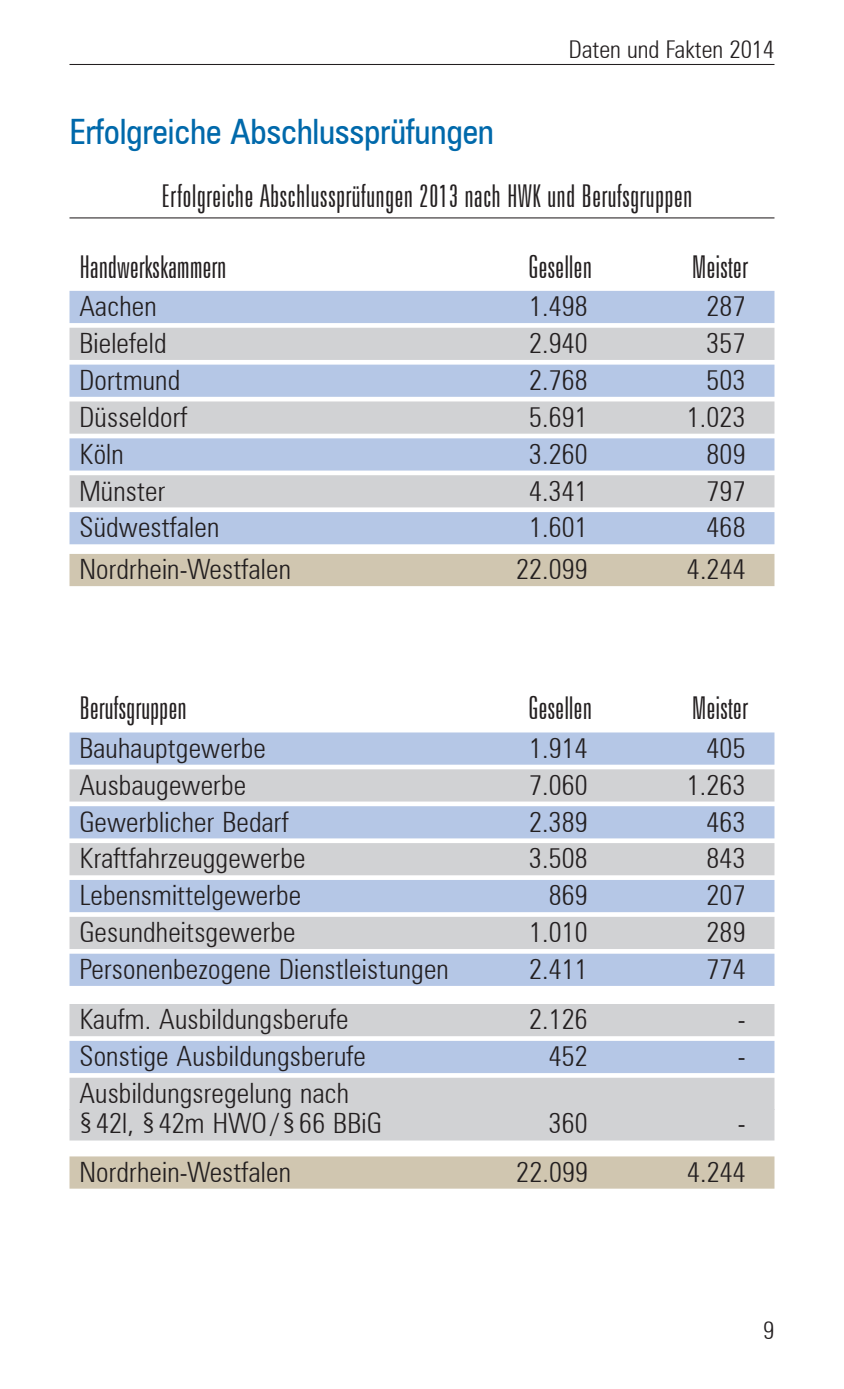
<style>
.page{position:relative;width:844px;height:1389px;background:#fff}
.page>*{position:absolute;margin:0;border:0;box-sizing:border-box;transform-origin:0 0}
.t1{font:condensed 35px "Zurich BT";letter-spacing:-.01em;color:#0069ab}
.t2{font:300 extra-condensed 31.5px "Zurich BT";letter-spacing:-.005em;color:#231f20}
.t3{font:300 condensed 28px/29.8px "Zurich BT";letter-spacing:.005em;color:#231f20}
.t4{font:300 condensed 24.5px "Zurich BT";color:#231f20}
</style>
<div class="page">
<div style="left:69px;top:291px;width:705px;height:32px;background:#b5c7e6"></div>
<div style="left:69px;top:328px;width:705px;height:32px;background:#d1d2d4"></div>
<div style="left:69px;top:365px;width:705px;height:32px;background:#b5c7e6"></div>
<div style="left:69px;top:401px;width:705px;height:33px;background:#d1d2d4"></div>
<div style="left:69px;top:438px;width:705px;height:33px;background:#b5c7e6"></div>
<div style="left:69px;top:475px;width:705px;height:32px;background:#d1d2d4"></div>
<div style="left:69px;top:512px;width:705px;height:32px;background:#b5c7e6"></div>
<div style="left:69px;top:554px;width:705px;height:32px;background:#d0c6b0"></div>
<div style="left:69px;top:732px;width:705px;height:33px;background:#b5c7e6"></div>
<div style="left:69px;top:769px;width:705px;height:33px;background:#d1d2d4"></div>
<div style="left:69px;top:806px;width:705px;height:32px;background:#b5c7e6"></div>
<div style="left:69px;top:843px;width:705px;height:32px;background:#d1d2d4"></div>
<div style="left:69px;top:880px;width:705px;height:32px;background:#b5c7e6"></div>
<div style="left:69px;top:917px;width:705px;height:32px;background:#d1d2d4"></div>
<div style="left:69px;top:954px;width:705px;height:32px;background:#b5c7e6"></div>
<div style="left:69px;top:1004px;width:705px;height:32px;background:#d1d2d4"></div>
<div style="left:69px;top:1041px;width:705px;height:32px;background:#b5c7e6"></div>
<div style="left:69px;top:1078px;width:705px;height:32px;background:#d1d2d4"></div>
<div style="left:69px;top:1109px;width:705px;height:32px;background:#d1d2d4"></div>
<div style="left:69px;top:1156px;width:705px;height:33px;background:#d0c6b0"></div>
<hr style="left:69px;top:217px;width:705px;height:2px;background:#231f20">
<hr style="left:69px;top:64px;width:705px;height:1px;background:#231f20">
<p class="t1" style="left:69px;top:110px;width:426px">Erfolgreiche Abschlussprüfungen</p>
<p class="t4" style="left:568px;top:35px;width:207px">Daten und Fakten 2014</p>
<p class="t2" style="left:162px;top:179px;width:532px">Erfolgreiche Abschlussprüfungen 2013 nach HWK und Berufsgruppen</p>
<p class="t2" style="left:79px;top:250px;width:149px">Handwerkskammern</p>
<p class="t2" style="left:528px;top:250px;width:65px">Gesellen</p>
<p class="t2" style="left:691px;top:250px;width:58px">Meister</p>
<p class="t3" style="left:79px;top:291px;width:79px">Aachen</p>
<p class="t3" style="left:529px;top:291px;width:60px">1.498</p>
<p class="t3" style="left:706px;top:291px;width:40px">287</p>
<p class="t3" style="left:79px;top:328px;width:89px">Bielefeld</p>
<p class="t3" style="left:529px;top:328px;width:60px">2.940</p>
<p class="t3" style="left:706px;top:328px;width:40px">357</p>
<p class="t3" style="left:79px;top:365px;width:102px">Dortmund</p>
<p class="t3" style="left:529px;top:365px;width:60px">2.768</p>
<p class="t3" style="left:706px;top:365px;width:40px">503</p>
<p class="t3" style="left:79px;top:402px;width:109px">Düsseldorf</p>
<p class="t3" style="left:529px;top:402px;width:60px">5.691</p>
<p class="t3" style="left:686px;top:402px;width:60px">1.023</p>
<p class="t3" style="left:79px;top:439px;width:46px">Köln</p>
<p class="t3" style="left:529px;top:439px;width:60px">3.260</p>
<p class="t3" style="left:706px;top:439px;width:40px">809</p>
<p class="t3" style="left:79px;top:475px;width:87px">Münster</p>
<p class="t3" style="left:529px;top:475px;width:60px">4.341</p>
<p class="t3" style="left:706px;top:475px;width:40px">797</p>
<p class="t3" style="left:79px;top:512px;width:141px">Südwestfalen</p>
<p class="t3" style="left:529px;top:512px;width:60px">1.601</p>
<p class="t3" style="left:706px;top:512px;width:40px">468</p>
<p class="t3" style="left:79px;top:554px;width:213px">Nordrhein-Westfalen</p>
<p class="t3" style="left:516px;top:554px;width:73px">22.099</p>
<p class="t3" style="left:686px;top:554px;width:60px">4.244</p>
<p class="t2" style="left:79px;top:691px;width:109px">Berufsgruppen</p>
<p class="t2" style="left:528px;top:691px;width:65px">Gesellen</p>
<p class="t2" style="left:691px;top:691px;width:58px">Meister</p>
<p class="t3" style="left:79px;top:733px;width:188px">Bauhauptgewerbe</p>
<p class="t3" style="left:529px;top:733px;width:60px">1.914</p>
<p class="t3" style="left:706px;top:733px;width:40px">405</p>
<p class="t3" style="left:79px;top:770px;width:168px">Ausbaugewerbe</p>
<p class="t3" style="left:529px;top:770px;width:60px">7.060</p>
<p class="t3" style="left:686px;top:770px;width:60px">1.263</p>
<p class="t3" style="left:79px;top:806px;width:210px">Gewerblicher Bedarf</p>
<p class="t3" style="left:529px;top:806px;width:60px">2.389</p>
<p class="t3" style="left:706px;top:806px;width:40px">463</p>
<p class="t3" style="left:79px;top:843px;width:227px">Kraftfahrzeuggewerbe</p>
<p class="t3" style="left:529px;top:843px;width:60px">3.508</p>
<p class="t3" style="left:706px;top:843px;width:40px">843</p>
<p class="t3" style="left:79px;top:880px;width:223px">Lebensmittelgewerbe</p>
<p class="t3" style="left:548px;top:880px;width:40px">869</p>
<p class="t3" style="left:706px;top:880px;width:40px">207</p>
<p class="t3" style="left:79px;top:917px;width:217px">Gesundheitsgewerbe</p>
<p class="t3" style="left:529px;top:917px;width:60px">1.010</p>
<p class="t3" style="left:706px;top:917px;width:40px">289</p>
<p class="t3" style="left:79px;top:954px;width:371px">Personenbezogene Dienstleistungen</p>
<p class="t3" style="left:529px;top:954px;width:60px">2.411</p>
<p class="t3" style="left:706px;top:954px;width:40px">774</p>
<p class="t3" style="left:79px;top:1004px;width:270px">Kaufm. Ausbildungsberufe</p>
<p class="t3" style="left:529px;top:1004px;width:60px">2.126</p>
<p class="t3" style="left:737px;top:1004px;width:9px">-</p>
<p class="t3" style="left:79px;top:1041px;width:288px">Sonstige Ausbildungsberufe</p>
<p class="t3" style="left:548px;top:1041px;width:40px">452</p>
<p class="t3" style="left:79px;top:1078px;width:303px">Ausbildungsregelung nach<br>§ 42l, § 42m HWO / § 66 BBiG</p>
<p class="t3" style="left:548px;top:1108px;width:40px">360</p>
<p class="t3" style="left:737px;top:1041px;width:9px">-</p>
<p class="t3" style="left:737px;top:1108px;width:9px">-</p>
<p class="t3" style="left:79px;top:1157px;width:213px">Nordrhein-Westfalen</p>
<p class="t3" style="left:516px;top:1157px;width:73px">22.099</p>
<p class="t3" style="left:686px;top:1157px;width:60px">4.244</p>
<p class="t4" style="left:763px;top:1315px;width:13px">9</p>
</div>
